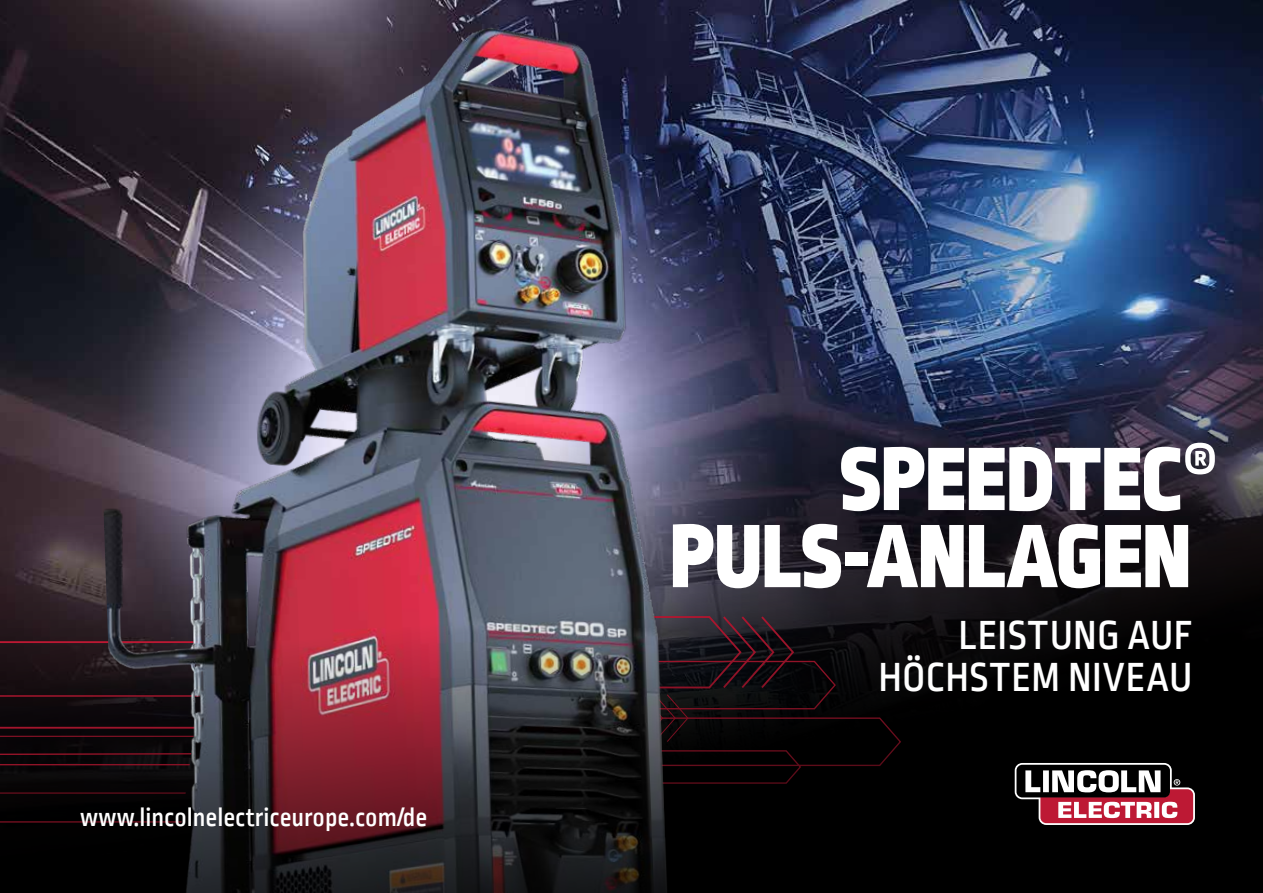
<style>
.page{position:relative;width:1263px;height:893px;background:#fff}
.page>*{position:absolute;margin:0;border:0;box-sizing:border-box;transform-origin:0 0}
.t1{font:900 94.95px/77.1px "Ropa Sans Pro";color:#fff;text-align:right;scale:.96 1}
.t2{font:500 42.9px/42px "Ropa Sans Pro";letter-spacing:.01em;color:#fff;text-align:right;scale:.96 1}
.t3{font:500 27px "Ropa Sans PTT";color:#fff}
.s1{font-weight:800;font-size:78.45px}
</style>
<div class="page">
<img style="left:0;top:0;width:1263px;height:510px">
<img style="left:86px;top:0;width:754px;height:510px">
<svg style="left:0;top:510px;width:1263px;height:383px;background:#2b1c22"></svg>
<svg style="left:1015px;top:763px;width:180px;height:62px"></svg>
<p class="t3" style="left:80px;top:802px;width:348px">www.lincolnelectriceurope.com/de</p>
<h1 class="t1" style="left:670px;top:445px;width:573px">SPEEDTEC<span class="s1">®<br></span>PULS-ANLAGEN</h1>
<h2 class="t2" style="left:878px;top:616px;width:329px">LEISTUNG AUF<br>HÖCHSTEM NIVEAU</h2>
</div>
